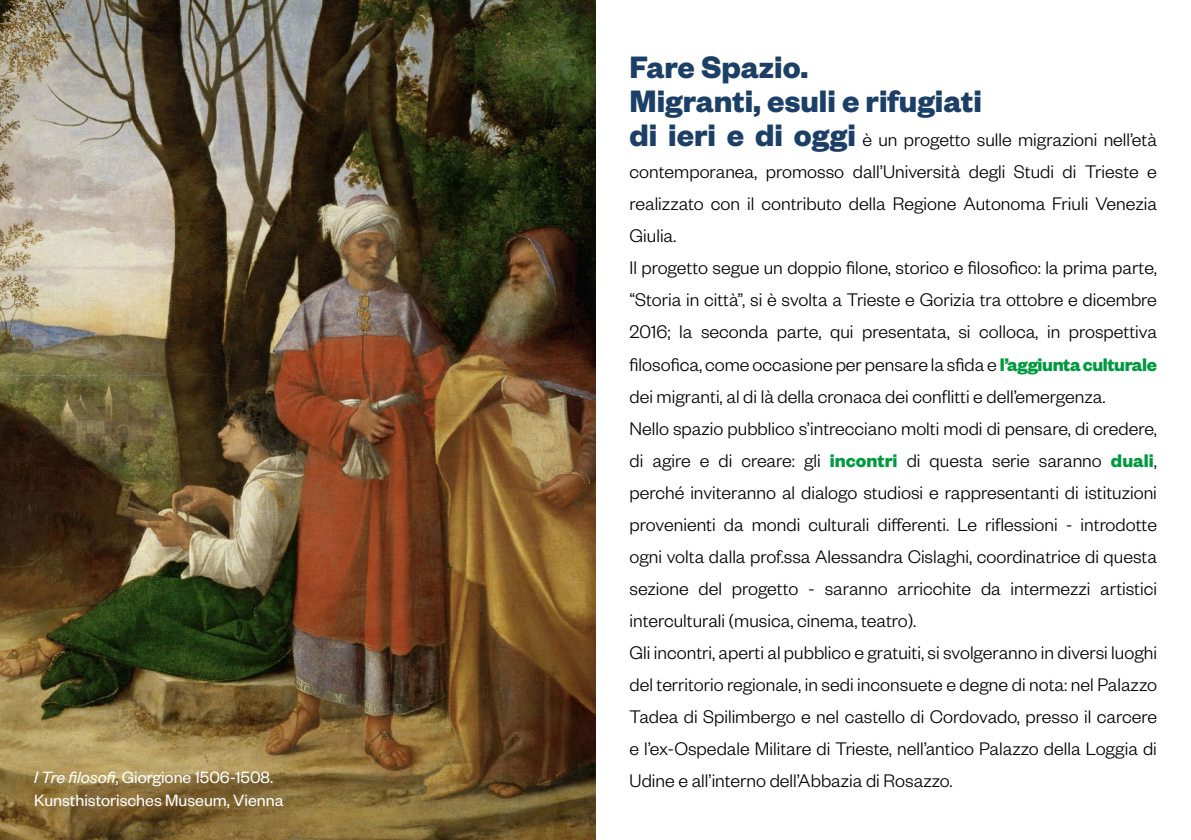
<style>
.page{position:relative;width:1191px;height:840px;background:#fff}
.page>*{position:absolute;margin:0;border:0;box-sizing:border-box;transform-origin:0 0}
.t1{font:700 34px/34px "Founders Grotesk";color:#1b3f67}
.t2{font:300 20px/32px "Founders Grotesk";color:#000}
.t3{font:18px/23.6px "Founders Grotesk";color:#fff}
.s1{font-style:italic}
.s2{font-weight:700;font-size:34px;color:#1b3f67}
.s3{font-weight:700;color:#009a3e}
</style>
<div class="page">
<img style="left:0;top:0;width:595px;height:839px">
<p class="t3" style="left:34px;top:763px;width:251px"><span class="s1">I Tre filosofi</span>, Giorgione 1506-1508.<br>Kunsthistorisches Museum, Vienna</p>
<h1 class="t1" style="left:629px;top:49px;width:354px">Fare Spazio.<br>Migranti, esuli e rifugiati</h1>
<p class="t2" style="left:629px;top:123px;width:529px"><span class="s2">di ieri e di oggi</span> è un progetto sulle migrazioni nell’età contemporanea, promosso dall’Università degli Studi di Trieste e realizzato con il contributo della Regione Autonoma Friuli Venezia Giulia.<br>Il progetto segue un doppio filone, storico e filosofico: la prima parte, “Storia in città”, si è svolta a Trieste e Gorizia tra ottobre e dicembre 2016; la seconda parte, qui presentata, si colloca, in prospettiva filosofica, come occasione per pensare la sfida e <span class="s3">l’aggiunta culturale </span>dei migranti, al di là della cronaca dei conflitti e dell’emergenza.<br>Nello spazio pubblico s’intrecciano molti modi di pensare, di credere, di agire e di creare: gli <span class="s3">incontri</span> di questa serie saranno <span class="s3">duali</span>, perché inviteranno al dialogo studiosi e rappresentanti di istituzioni provenienti da mondi culturali differenti. Le riflessioni - introdotte ogni volta dalla prof.ssa Alessandra Cislaghi, coordinatrice di questa sezione del progetto - saranno arricchite da intermezzi artistici interculturali (musica, cinema, teatro).<br>Gli incontri, aperti al pubblico e gratuiti, si svolgeranno in diversi luoghi del territorio regionale, in sedi inconsuete e degne di nota: nel Palazzo Tadea di Spilimbergo e nel castello di Cordovado, presso il carcere e l’ex-Ospedale Militare di Trieste, nell’antico Palazzo della Loggia di Udine e all’interno dell’Abbazia di Rosazzo.</p>
</div>
